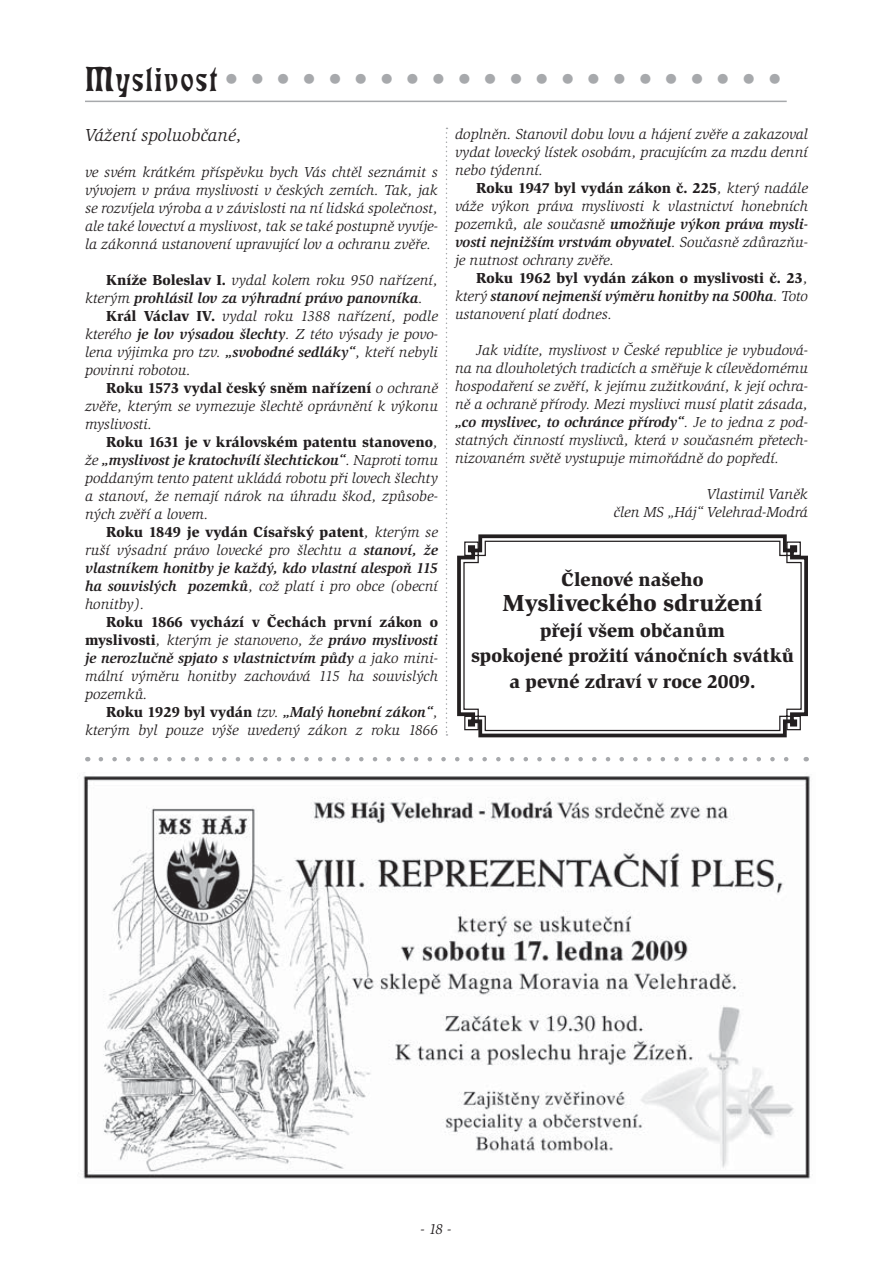
<style>
.page{position:relative;width:893px;height:1263px;background:#fff}
.page>*{position:absolute;margin:0;border:0;box-sizing:border-box;transform-origin:0 0}
.t1{font:36px "Eckmann DCE";letter-spacing:.05em;color:#a7a9ac}
.t2{font:24px "Slimbach Itc TCE Blac";color:#231f20}
.t3{font:19.5px/25.5px "Slimbach Itc TCE Blac";color:#231f20;text-align:center}
.t4{font:italic 18px "Slimbach Itc TCE";color:#231f20}
.t5{font:italic 15px/18px "Slimbach Itc TCE";color:#231f20;text-align:justify}
.t6{font:italic 700 15px/18px "Slimbach Itc TCE";color:#231f20}
.t7{font:15px "Slimbach Itc TCE Blac";color:#231f20}
.s1{color:#231f20}
.s2{font-family:"Slimbach Itc TCE Blac";font-weight:400;font-style:normal}
.s3{font-weight:400}
.s4{font-family:"Slimbach Itc TCE Blac";font-style:normal}
.s5{font-weight:700}
.s6{font-family:"Slimbach Itc TCE";font-style:italic}
</style>
<div class="page">
<hr style="left:85px;top:101px;width:702px;height:1px;background:#a7a9ac">
<img style="left:83px;top:776px;width:727px;height:403px">
<svg style="left:457px;top:534px;width:351px;height:204px"></svg>
<svg style="left:463px;top:540px;width:339px;height:192px"></svg>
<svg style="left:446px;top:128px;width:1px;height:608px"></svg>
<svg style="left:101px;top:757px;width:688px;height:4px"></svg>
<h1 class="t1" style="left:85px;top:65px;width:703px"><span class="s1">Myslivost</span>••••••••••••••••••••••</h1>
<p class="t4" style="left:85px;top:126px;width:159px">Vážení spoluobčané,</p>
<p class="t5" style="left:85px;top:164px;width:354px">ve svém krátkém příspěvku bych Vás chtěl seznámit s vývojem v práva myslivosti v českých zemích. Tak, jak se rozvíjela výroba a v závislosti na ní lidská společnost, ale také lovectví a myslivost, tak se také postupně vyvíje&shy;la zákonná ustanovení upravující lov a ochranu zvěře.</p>
<p class="t6" style="left:85px;top:272px;width:354px;text-indent:21px"><span class="s2">Kníže Boleslav I.</span> <span class="s3">vydal kolem roku 950 nařízení, kterým</span> prohlásil lov za výhradní právo panovníka<span class="s3">.</span></p>
<p class="t5" style="left:85px;top:308px;width:354px;text-indent:21px"><span class="s4">Král Václav IV.</span> vydal roku 1388 nařízení, podle kterého <span class="s5">je lov výsadou šlechty</span>. Z této výsady je povo&shy;lena výjimka pro tzv. <span class="s5">„svobodné sedláky“</span>, kteří nebyli povinni robotou.</p>
<p class="t7" style="left:106px;top:381px;width:333px">Roku 1573 vydal český sněm nařízení <span class="s6">o ochraně</span></p>
<p class="t5" style="left:85px;top:398px;width:354px">zvěře, kterým se vymezuje šlechtě oprávnění k výkonu myslivosti.</p>
<p class="t7" style="left:106px;top:435px;width:333px">Roku 1631 je v královském patentu stanoveno<span class="s6">,</span></p>
<p class="t5" style="left:85px;top:452px;width:354px">že <span class="s5">„myslivost je kratochvílí šlechtickou“</span>. Naproti tomu poddaným tento patent ukládá robotu při lovech šlechty a stanoví, že nemají nárok na úhradu škod, způsobe&shy;ných zvěří a lovem.</p>
<p class="t7" style="left:106px;top:525px;width:333px">Roku 1849 je vydán Císařský patent<span class="s6">, kterým se</span></p>
<p class="t6" style="left:85px;top:542px;width:354px;text-align:justify"><span class="s3">ruší výsadní právo lovecké pro šlechtu a</span> stanoví, že vlastníkem honitby je každý, kdo vlastní alespoň 115 ha souvislých pozemků<span class="s3">, což platí i pro obce (obecní honitby).</span></p>
<p class="t7" style="left:106px;top:615px;width:333px">Roku 1866 vychází v Čechách první zákon o</p>
<p class="t5" style="left:85px;top:632px;width:354px"><span class="s4">myslivosti</span>, kterým je stanoveno, že <span class="s5">právo myslivosti je nerozlučně spjato s vlastnictvím půdy</span> a jako mini&shy;mální výměru honitby zachovává 115 ha souvislých pozemků.</p>
<p class="t5" style="left:85px;top:704px;width:354px;text-align:right"><span class="s4">Roku 1929 byl vydán</span> tzv. <span class="s5">„Malý honební zákon“</span>, kterým byl pouze výše uvedený zákon z roku 1866</p>
<p class="t5" style="left:455px;top:125px;width:354px">doplněn. Stanovil dobu lovu a hájení zvěře a zakazoval vydat lovecký lístek osobám, pracujícím za mzdu denní nebo týdenní.</p>
<p class="t7" style="left:476px;top:180px;width:333px">Roku 1947 byl vydán zákon č. 225<span class="s6">, který nadále</span></p>
<p class="t5" style="left:455px;top:197px;width:354px">váže výkon práva myslivosti k vlastnictví honebních pozemků, ale současně <span class="s5">umožňuje výkon práva mysli&shy;vosti nejnižším vrstvám obyvatel</span>. Současně zdůrazňu&shy;je nutnost ochrany zvěře.</p>
<p class="t7" style="left:476px;top:270px;width:333px">Roku 1962 byl vydán zákon o myslivosti č. 23<span class="s6">,</span></p>
<p class="t6" style="left:455px;top:287px;width:354px"><span class="s3">který</span> stanoví nejmenší výměru honitby na 500ha<span class="s3">. Toto ustanovení platí dodnes.</span></p>
<p class="t5" style="left:455px;top:341px;width:354px;text-indent:21px">Jak vidíte, myslivost v České republice je vybudová&shy;na na dlouholetých tradicích a směřuje k cílevědomému hospodaření se zvěří, k jejímu zužitkování, k její ochra&shy;ně a ochraně přírody. Mezi myslivci musí platit zásada, <span class="s5">„co myslivec, to ochránce přírody“</span>. Je to jedna z pod&shy;statných činností myslivců, která v současném přetech&shy;nizovaném světě vystupuje mimořádně do popředí.</p>
<p class="t5" style="left:614px;top:485px;width:196px;text-align:right">Vlastimil Vaněk<br>člen MS „Háj“ Velehrad-Modrá</p>
<h3 class="t3" style="left:562px;top:567px;width:143px">Členové našeho</h3>
<h2 class="t2" style="left:502px;top:591px;width:261px">Mysliveckého sdružení</h2>
<h3 class="t3" style="left:471px;top:618px;width:325px">přejí všem občanům<br>spokojené prožití vánočních svátků a pevné zdraví v roce 2009.</h3>
<p class="t5" style="left:420px;top:1220px;width:32px">- 18 -</p>
</div>
